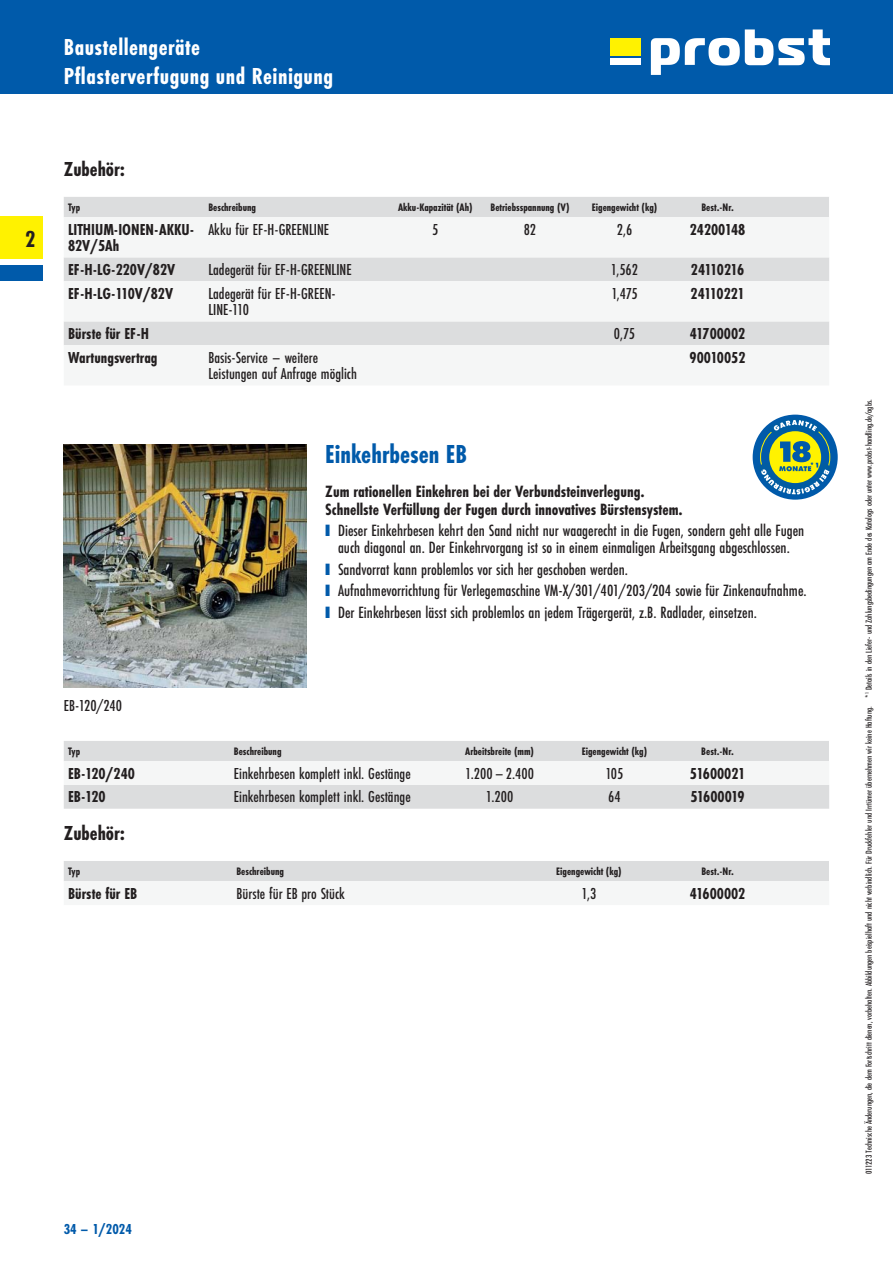
<style>
.page{position:relative;width:893px;height:1263px;background:#fff}
.page>*{position:absolute;margin:0;border:0;box-sizing:border-box;transform-origin:0 0}
.t1{font:700 27px "Futura PT Cond";color:#005aaa}
.t2{font:700 24px/28.5px "Futura PT Cond";letter-spacing:.02em;color:#fff}
.t3{font:700 24px "Futura PT Cond";color:#231f20}
.t4{font:700 21px "Futura PT Cond";color:#231f20}
.t5{font:500 16.95px/17.2px "Futura PT Cond";color:#231f20;text-align:center}
.t6{font:700 16.95px/17.2px "Futura PT Cond";color:#231f20}
.t7{font:500 16.5px/16.5px "Futura PT Cond";color:#231f20}
.t8{font:700 16.5px/16.5px "Futura PT Cond";color:#231f20}
.t9{font:700 16.5px "Futura PT Cond";letter-spacing:-.035em;color:#231f20}
.t10{font:700 16.5px "Futura PT Cond";letter-spacing:-.03em;color:#231f20}
.t11{font:700 16.5px "Futura PT Cond";letter-spacing:-.04em;color:#231f20}
.t12{font:700 15px "Futura PT Cond";color:#005aaa}
.t13{font:700 11.25px "Futura PT Cond";color:#231f20}
.t14{font:500 9px "Futura PT Cond";color:#231f20}
.s1{font-family:"Arial";font-weight:400;font-size:24.6px;color:#005aaa}
</style>
<div class="page">
<div style="left:0;top:0;width:893px;height:94px;background:#005aaa"></div>
<div style="left:610px;top:38px;width:31px;height:17px;background:#fff200"></div>
<svg style="left:651px;top:29px;width:178px;height:46px"></svg>
<div style="left:610px;top:58px;width:31px;height:7px;background:#fff"></div>
<div style="left:0;top:217px;width:43px;height:42px;background:#fff200"></div>
<div style="left:0;top:265px;width:43px;height:16px;background:#005aaa"></div>
<div style="left:64px;top:197px;width:765px;height:20px;background:#dcddde"></div>
<svg style="left:64px;top:257px;width:765px;height:88px;fill:#dcddde"></svg>
<img style="left:64px;top:445px;width:242px;height:242px">
<div style="left:64px;top:741px;width:765px;height:68px;background:#dcddde"></div>
<div style="left:64px;top:761px;width:765px;height:24px;background:#f5f6f6"></div>
<div style="left:64px;top:861px;width:765px;height:20px;background:#dcddde"></div>
<div style="left:753px;top:415px;width:85px;height:85px;background:#005aaa;border-radius:50%"></div>
<svg style="left:768px;top:418px;width:54px;height:17px"></svg>
<div style="left:769px;top:431px;width:52px;height:52px;background:#fff200;border-radius:50%"></div>
<svg style="left:757px;top:441px;width:75px;height:54px"></svg>
<h2 class="t3" style="left:25px;top:227px;width:12px">2</h2>
<h2 class="t2" style="left:64px;top:34px;width:271px">Baustellengeräte<br>Pflasterverfugung und Reinigung</h2>
<p class="t4" style="left:64px;top:158px;width:63px">Zubehör:</p>
<p class="t13" style="left:68px;top:201px;width:14px">Typ</p>
<p class="t13" style="left:208px;top:201px;width:49px">Beschreibung</p>
<p class="t13" style="left:398px;top:201px;width:76px">Akku- Kapazität (Ah)</p>
<p class="t13" style="left:490px;top:201px;width:80px">Betriebsspannung (V)</p>
<p class="t13" style="left:592px;top:201px;width:67px">Eigengewicht (kg)</p>
<p class="t13" style="left:701px;top:201px;width:34px">Best.- Nr.</p>
<p class="t8" style="left:68px;top:221px;width:128px">LITHIUM-IONEN-AKKU-<br>82V/ 5Ah</p>
<p class="t7" style="left:208px;top:221px;width:122px">Akku für EF-H-GREENLINE</p>
<p class="t7" style="left:432px;top:221px;width:8px">5</p>
<p class="t7" style="left:524px;top:221px;width:14px">82</p>
<p class="t7" style="left:617px;top:221px;width:17px">2,6</p>
<p class="t8" style="left:690px;top:221px;width:57px">24200148</p>
<p class="t8" style="left:68px;top:262px;width:109px">EF- H- LG- 220V/ 82V</p>
<p class="t7" style="left:208px;top:262px;width:145px">Ladegerät für EF-H-GREENLINE</p>
<p class="t7" style="left:611px;top:262px;width:29px">1,562</p>
<p class="t9" style="left:691px;top:261px;width:55px">24110216</p>
<p class="t8" style="left:68px;top:285px;width:107px">EF- H- LG- 110V/ 82V</p>
<p class="t7" style="left:208px;top:285px;width:129px">Ladegerät für EF-H-GREEN-<br>LINE-110</p>
<p class="t7" style="left:611px;top:285px;width:28px">1,475</p>
<p class="t10" style="left:690px;top:285px;width:56px">24110221</p>
<p class="t8" style="left:68px;top:326px;width:83px">Bürste für EF- H</p>
<p class="t7" style="left:614px;top:326px;width:23px">0,75</p>
<p class="t8" style="left:690px;top:326px;width:57px">41700002</p>
<p class="t8" style="left:68px;top:349px;width:91px">Wartungsvertrag</p>
<p class="t7" style="left:208px;top:349px;width:150px">Basis-Service – weitere<br>Leistungen auf Anfrage möglich</p>
<p class="t8" style="left:690px;top:349px;width:57px">90010052</p>
<h1 class="t1" style="left:325px;top:440px;width:143px">Einkehrbesen EB</h1>
<p class="t6" style="left:325px;top:484px;width:359px">Zum rationellen Einkehren bei der Verbundsteinverlegung.<br>Schnellste Verfüllung der Fugen durch innovatives Bürstensystem.</p>
<p class="t5" style="left:325px;top:522px;width:481px"><span class="s1">■</span> Dieser Einkehrbesen kehrt den Sand nicht nur waagerecht in die Fugen, sondern geht alle Fugen auch diagonal an. Der Einkehrvorgang ist so in einem einmaligen Arbeitsgang abgeschlossen.</p>
<p class="t5" style="left:325px;top:561px;width:304px"><span class="s1">■</span> Sandvorrat kann problemlos vor sich her geschoben werden.</p>
<p class="t5" style="left:325px;top:583px;width:483px"><span class="s1">■</span> Aufnahmevorrichtung für Verlegemaschine VM-X/301/401/203/204 sowie für Zinkenaufnahme.</p>
<p class="t5" style="left:325px;top:604px;width:433px"><span class="s1">■</span> Der Einkehrbesen lässt sich problemlos an jedem Trägergerät, z.B. Radlader, einsetzen.</p>
<p class="t7" style="left:64px;top:698px;width:60px">EB- 120/240</p>
<p class="t13" style="left:68px;top:745px;width:14px">Typ</p>
<p class="t13" style="left:234px;top:745px;width:49px">Beschreibung</p>
<p class="t13" style="left:465px;top:745px;width:70px">Arbeitsbreite (mm)</p>
<p class="t13" style="left:582px;top:745px;width:67px">Eigengewicht (kg)</p>
<p class="t13" style="left:701px;top:745px;width:34px">Best.- Nr.</p>
<p class="t8" style="left:68px;top:765px;width:68px">EB- 120/ 240</p>
<p class="t7" style="left:234px;top:765px;width:178px">Einkehrbesen komplett inkl. Gestänge</p>
<p class="t7" style="left:465px;top:765px;width:70px">1.200 – 2.400</p>
<p class="t7" style="left:605px;top:765px;width:20px">105</p>
<p class="t8" style="left:690px;top:765px;width:57px">51600021</p>
<p class="t8" style="left:68px;top:789px;width:39px">EB- 120</p>
<p class="t7" style="left:234px;top:789px;width:178px">Einkehrbesen komplett inkl. Gestänge</p>
<p class="t7" style="left:486px;top:789px;width:29px">1.200</p>
<p class="t7" style="left:608px;top:789px;width:14px">64</p>
<p class="t11" style="left:690px;top:789px;width:56px">51600019</p>
<p class="t4" style="left:64px;top:822px;width:63px">Zubehör:</p>
<p class="t13" style="left:68px;top:865px;width:14px">Typ</p>
<p class="t13" style="left:236px;top:865px;width:49px">Beschreibung</p>
<p class="t13" style="left:556px;top:865px;width:67px">Eigengewicht (kg)</p>
<p class="t13" style="left:701px;top:865px;width:34px">Best.- Nr.</p>
<p class="t8" style="left:68px;top:885px;width:71px">Bürste für EB</p>
<p class="t7" style="left:236px;top:885px;width:110px">Bürste für EB pro Stück</p>
<p class="t7" style="left:582px;top:885px;width:16px">1,3</p>
<p class="t8" style="left:690px;top:885px;width:57px">41600002</p>
<p class="t12" style="left:64px;top:1221px;width:70px">34 – 1/2024</p>
<p class="t14" style="left:864px;top:1174px;width:776px;rotate:-90deg">011223 Technische Änderungen, die dem Fortschritt dienen, vorbehalten. Abbildungen beispielhaft und nicht verbindlich. Für Druckfehler und Irrtümer übernehmen wir keine Haftung. *<sup>1</sup> Details in den Liefer- und Zahlungsbedingungen am Ende des Katalogs oder unter www.probst-handling.de/agbs.</p>
</div>
